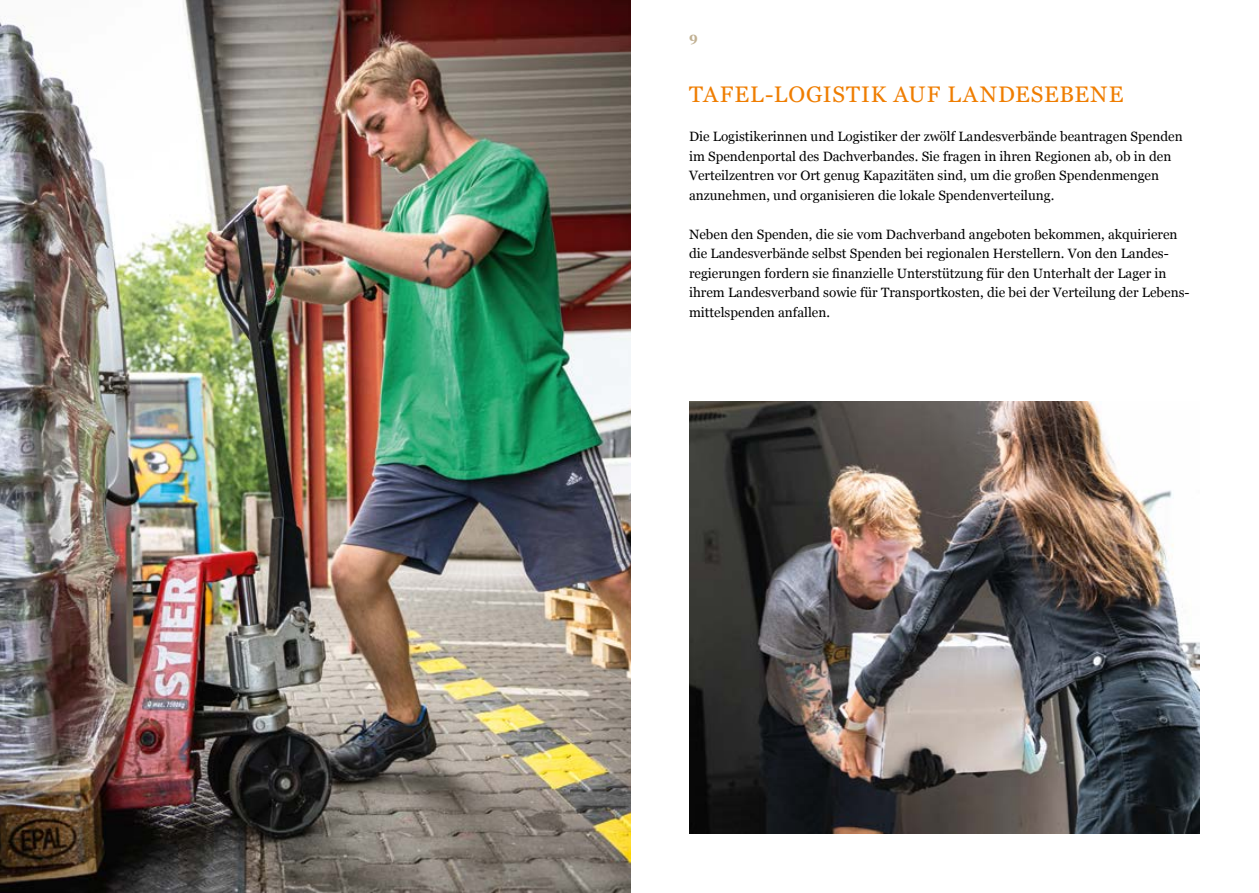
<style>
.page{position:relative;width:1259px;height:893px;background:#fff}
.page>*{position:absolute;margin:0;border:0;box-sizing:border-box;transform-origin:0 0}
.t1{font:22.5px "Georgia";letter-spacing:.04em;color:#ef7d00}
.t2{font:13.5px/19.5px "Georgia";color:#000}
.t3{font:700 13.5px "Georgia";color:#c1b193}
</style>
<div class="page">
<img style="left:0;top:0;width:631px;height:893px">
<img style="left:689px;top:402px;width:510px;height:431px">
<p class="t3" style="left:689px;top:27px;width:10px">9</p>
<h1 class="t1" style="left:689px;top:78px;width:436px">TAFEL-LOGISTIK AUF LANDESEBENE</h1>
<p class="t2" style="left:689px;top:126px;width:495px">Die Logistikerinnen und Logistiker der zwölf Landesverbände beantragen Spenden im Spendenportal des Dachverbandes. Sie fragen in ihren Regionen ab, ob in den Verteilzentren vor Ort genug Kapazitäten sind, um die großen Spendenmengen anzunehmen, und organisieren die lokale Spendenverteilung.</p>
<p class="t2" style="left:689px;top:224px;width:502px">Neben den Spenden, die sie vom Dachverband angeboten bekommen, akquirieren die Landesverbände selbst Spenden bei regionalen Herstellern. Von den Landes&shy;regierungen fordern sie finanzielle Unterstützung für den Unterhalt der Lager in ihrem Landesverband sowie für Transportkosten, die bei der Verteilung der Lebens&shy;mittelspenden anfallen.</p>
</div>
